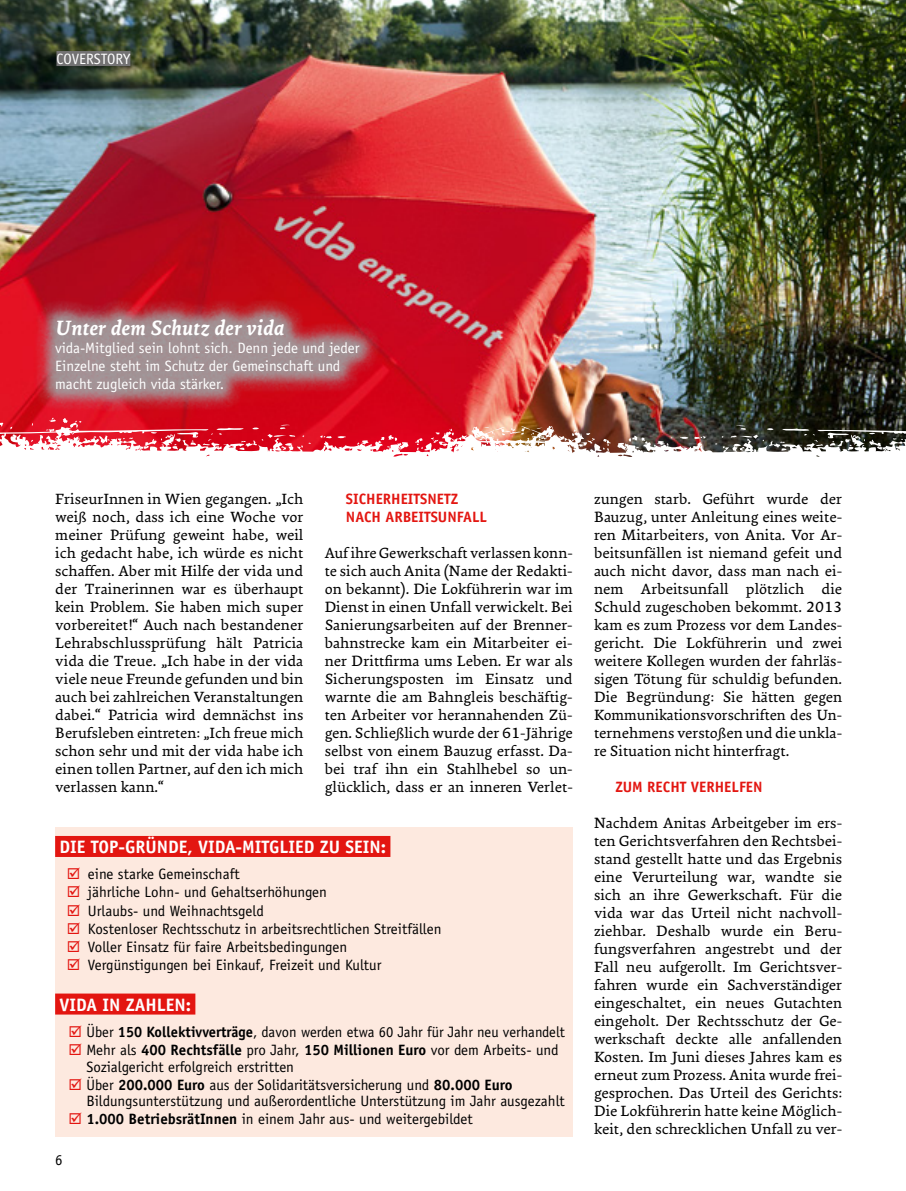
<style>
.page{position:relative;width:906px;height:1191px;background:#fff}
.page>*{position:absolute;margin:0;border:0;box-sizing:border-box;transform-origin:0 0}
.t1{font:italic 700 21px "Ginkgo LT Pro";color:#fff}
.t2{font:700 18px "Officina Sans Std";color:#fff}
.t3{font:15px/18px "Ginkgo LT Pro";color:#000;text-align:justify}
.t4{font:15px/16.5px "Officina Sans Std";color:#000}
.t5{font:15px/18px "Officina Sans Std";color:#fff}
.t6{font:700 15px/18px "Officina Sans Std";color:#e31611}
.s1{color:#e31611}
.s2{font-weight:700}
</style>
<div class="page">
<img style="left:0;top:0;width:905px;height:416px">
<div style="left:56px;top:51px;width:74px;height:15px;background:#737273"></div>
<img style="left:0;top:416px;width:905px;height:41px">
<svg style="left:35px;top:299px;width:345px;height:113px;background:#b35861"></svg>
<hr style="left:905px;top:0;width:1px;height:1191px;background:#e31611">
<div style="left:55px;top:827px;width:518px;height:310px;background:#fde9df"></div>
<div style="left:55px;top:836px;width:335px;height:21px;background:#e31611"></div>
<div style="left:55px;top:993px;width:140px;height:21px;background:#e31611"></div>
<p class="t5" style="left:56px;top:50px;width:75px">COVERSTORY</p>
<h1 class="t1" style="left:55px;top:314px;width:231px">Unter dem Schutz der vida</h1>
<p class="t5" style="left:55px;top:339px;width:306px">vida-Mitglied sein lohnt sich. Denn jede und jeder<br>Einzelne steht im Schutz der Gemeinschaft und macht zugleich vida stärker.</p>
<p class="t3" style="left:55px;top:490px;width:250px">FriseurInnen in Wien gegangen. „Ich weiß noch, dass ich eine Woche vor meiner Prüfung geweint habe, weil ich gedacht habe, ich würde es nicht schaffen. Aber mit Hilfe der vida und der Trainerinnen war es überhaupt kein Problem. Sie haben mich super vorbereitet!“ Auch nach bestandener Lehrabschlussprüfung hält Patricia vida die Treue. „Ich habe in der vida viele neue Freunde gefunden und bin auch bei zahlreichen Veranstaltungen dabei.“ Patricia wird demnächst ins Berufsleben eintreten: „Ich freue mich schon sehr und mit der vida habe ich einen tollen Partner, auf den ich mich verlassen kann.“</p>
<p class="t6" style="left:346px;top:490px;width:143px">SICHERHEITSNETZ<br>NACH ARBEITSUNFALL</p>
<p class="t3" style="left:325px;top:544px;width:250px">Auf ihre Gewerkschaft verlassen konn&shy;te sich auch Anita (Name der Redakti&shy;on bekannt). Die Lokführerin war im Dienst in einen Unfall verwickelt. Bei Sanierungsarbeiten auf der Brenner&shy;bahnstrecke kam ein Mitarbeiter ei&shy;ner Drittfirma ums Leben. Er war als Sicherungsposten im Einsatz und warnte die am Bahngleis beschäftig&shy;ten Arbeiter vor herannahenden Zü&shy;gen. Schließlich wurde der 61-Jährige selbst von einem Bauzug erfasst. Da&shy;bei traf ihn ein Stahlhebel so un&shy;glücklich, dass er an inneren Verlet-</p>
<p class="t2" style="left:59px;top:835px;width:328px">DIE TOP-GRÜNDE, VIDA-MITGLIED ZU SEIN:</p>
<p class="t4" style="left:67px;top:866px;width:174px"><span class="s1">☑</span> eine starke Gemeinschaft</p>
<p class="t4" style="left:67px;top:884px;width:262px"><span class="s1">☑</span> jährliche Lohn- und Gehaltserhöhungen</p>
<p class="t4" style="left:67px;top:902px;width:198px"><span class="s1">☑</span> Urlaubs- und Weihnachtsgeld</p>
<p class="t4" style="left:67px;top:920px;width:376px"><span class="s1">☑</span> Kostenloser Rechtsschutz in arbeitsrechtlichen Streitfällen</p>
<p class="t4" style="left:67px;top:938px;width:282px"><span class="s1">☑</span> Voller Einsatz für faire Arbeitsbedingungen</p>
<p class="t4" style="left:67px;top:956px;width:316px"><span class="s1">☑</span> Vergünstigungen bei Einkauf, Freizeit und Kultur</p>
<p class="t2" style="left:59px;top:993px;width:133px">VIDA IN ZAHLEN:</p>
<p class="t4" style="left:68px;top:1023px;width:498px"><span class="s1">☑</span> Über <span class="s2">150 Kollektivverträge</span>, davon werden etwa 60 Jahr für Jahr neu verhandelt</p>
<p class="t4" style="left:86px;top:1041px;width:474px;text-indent:-18px"><span class="s1">☑</span> Mehr als <span class="s2">400 Rechtsfälle</span> pro Jahr, <span class="s2">150 Millionen Euro</span> vor dem Arbeits- und<br>Sozialgericht erfolgreich erstritten</p>
<p class="t4" style="left:86px;top:1076px;width:480px;text-indent:-18px"><span class="s1">☑</span> Über <span class="s2">200.000 Euro</span> aus der Solidaritätsversicherung und <span class="s2">80.000 Euro<br></span>Bildungsunterstützung und außerordentliche Unterstützung im Jahr ausgezahlt</p>
<p class="t4" style="left:68px;top:1110px;width:406px"><span class="s1">☑</span> <span class="s2">1.000 BetriebsrätInnen</span> in einem Jahr aus- und weitergebildet</p>
<p class="t4" style="left:55px;top:1151px;width:9px">6</p>
<p class="t3" style="left:594px;top:490px;width:250px">zungen starb. Geführt wurde der Bauzug, unter Anleitung eines weite&shy;ren Mitarbeiters, von Anita. Vor Ar&shy;beitsunfällen ist niemand gefeit und auch nicht davor, dass man nach ei&shy;nem Arbeitsunfall plötzlich die Schuld zugeschoben bekommt. 2013 kam es zum Prozess vor dem Landes&shy;gericht. Die Lokführerin und zwei weitere Kollegen wurden der fahrläs&shy;sigen Tötung für schuldig befunden.<br>Die Begründung: Sie hätten gegen Kommunikationsvorschriften des Un&shy;ternehmens verstoßen und die unkla&shy;re Situation nicht hinterfragt.</p>
<p class="t6" style="left:615px;top:778px;width:149px">ZUM RECHT VERHELFEN</p>
<p class="t3" style="left:594px;top:814px;width:250px">Nachdem Anitas Arbeitgeber im ers&shy;ten Gerichtsverfahren den Rechtsbei&shy;stand gestellt hatte und das Ergebnis eine Verurteilung war, wandte sie sich an ihre Gewerkschaft. Für die vida war das Urteil nicht nachvoll&shy;ziehbar. Deshalb wurde ein Beru&shy;fungsverfahren angestrebt und der Fall neu aufgerollt. Im Gerichtsver&shy;fahren wurde ein Sachverständiger eingeschaltet, ein neues Gutachten eingeholt. Der Rechtsschutz der Ge&shy;werkschaft deckte alle anfallenden Kosten. Im Juni dieses Jahres kam es erneut zum Prozess. Anita wurde frei&shy;gesprochen. Das Urteil des Gerichts:<br>Die Lokführerin hatte keine Möglich&shy;keit, den schrecklichen Unfall zu ver-</p>
</div>
